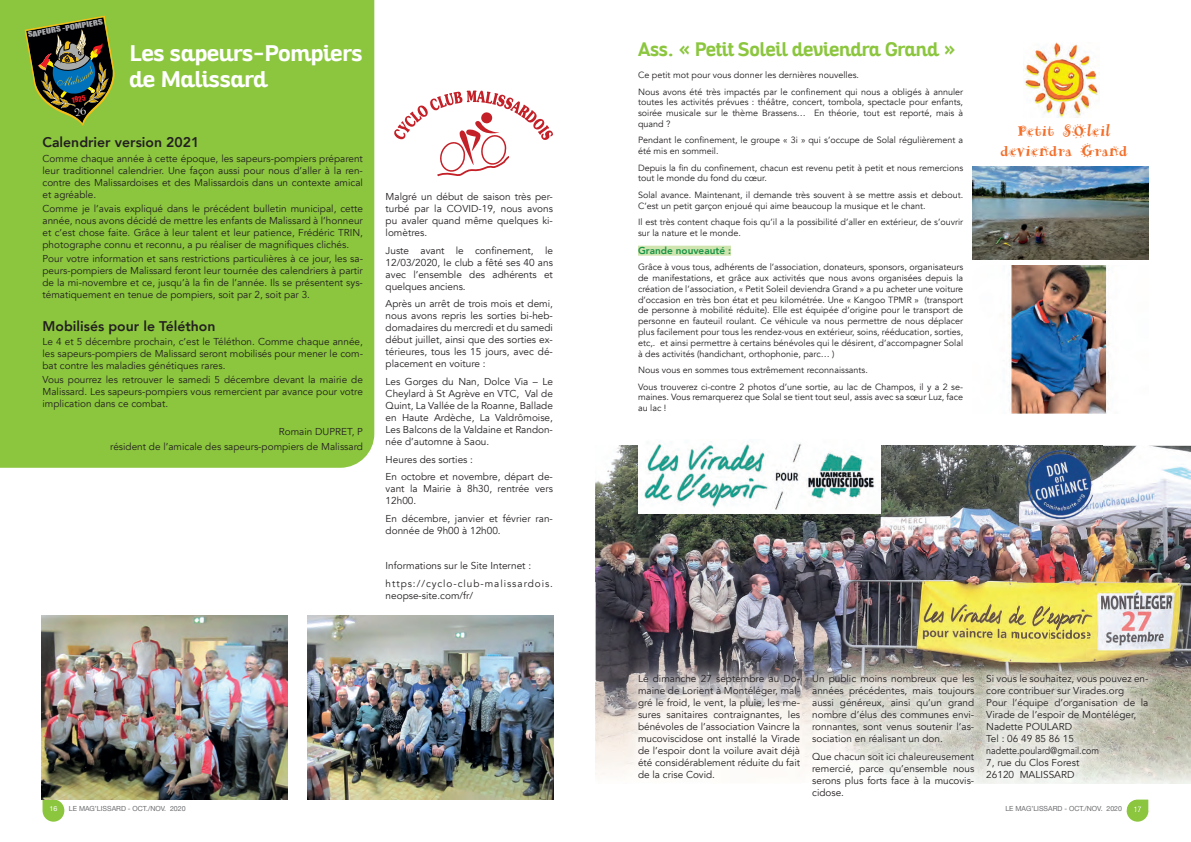
<style>
.page{position:relative;width:1191px;height:842px;background:#fff}
.page>*{position:absolute;margin:0;border:0;box-sizing:border-box;transform-origin:0 0}
.t1{font:700 22px/26.4px "Altair";color:#fff}
.t2{font:700 19px "Altair";color:#8bc63e;scale:.94 1}
.t3{font:16.9px/20.3px "ARHERMANN";color:#f36e29;text-align:center}
.t4{font:800 14px "Avenir";color:#231f20}
.t5{font:10px/12px "Avenir";color:#231f20;text-align:justify}
.t6{font:10px/17.7px "Avenir";letter-spacing:.02em;color:#231f20}
.t7{font:800 10px "Avenir";color:#159446}
.t8{font:9px/10.8px "Avenir";color:#231f20}
.t9{font:7px "Helvetica Neue";color:#6c6d70}
.t10{font:7px "Impact";color:#a8a9ad;scale:1.34 1}
.t11{font:7px "Helvetica Neue";color:#fff}
.t12{font:6.9px "Impact";color:#ee1d23}
</style>
<div class="page">
<div style="left:0;top:0;width:374px;height:468px;background:#8bc63e"></div>
<svg style="left:43px;top:799px;width:21px;height:23px"></svg>
<div style="left:638px;top:246px;width:93px;height:10px;background:#cfe4ae"></div>
<img style="left:972px;top:166px;width:176px;height:93px">
<img style="left:1008px;top:265px;width:101px;height:148px">
<img style="left:1023px;top:42px;width:75px;height:76px">
<svg style="left:394px;top:91px;width:159px;height:85px"></svg>
<img style="left:308px;top:615px;width:245px;height:184px">
<img style="left:42px;top:615px;width:246px;height:184px">
<img style="left:595px;top:446px;width:420px;height:135px">
<img style="left:1015px;top:446px;width:35px;height:213px">
<img style="left:1086px;top:446px;width:105px;height:236px">
<img style="left:1050px;top:525px;width:36px;height:134px">
<img style="left:595px;top:581px;width:210px;height:101px">
<img style="left:805px;top:581px;width:211px;height:78px">
<img style="left:595px;top:682px;width:28px;height:93px">
<img style="left:1162px;top:682px;width:29px;height:102px">
<img style="left:638px;top:441px;width:243px;height:72px">
<svg style="left:1126px;top:811px;width:22px;height:11px"></svg>
<img style="left:623px;top:659px;width:539px;height:152px">
<img style="left:1018px;top:446px;width:84px;height:79px">
<svg style="left:24px;top:15px;width:92px;height:111px;background:#576c34"></svg>
<p class="t10" style="left:27px;top:29px;width:58px;rotate:-10deg">SAPEURS -POMPIERS</p>
<p class="t12" style="left:71px;top:95px;width:15px;rotate:-10deg">1925</p>
<h1 class="t1" style="left:129px;top:40px;width:235px">Les sapeurs-Pompiers de Malissard</h1>
<h3 class="t4" style="left:43px;top:132px;width:158px">Calendrier version 2021</h3>
<p class="t5" style="left:43px;top:152px;width:322px">Comme chaque année à cette époque, les sapeurs-pompiers préparent leur traditionnel calendrier. Une façon aussi pour nous d’aller à la ren&shy;contre des Malissardoises et des Malissardois dans un contexte amical et agréable.</p>
<p class="t5" style="left:43px;top:202px;width:322px">Comme je l’avais expliqué dans le précédent bulletin municipal, cette année, nous avons décidé de mettre les enfants de Malissard à l’honneur et c’est chose faite. Grâce à leur talent et leur patience, Frédéric TRIN, photographe connu et reconnu, a pu réaliser de magnifiques clichés.</p>
<p class="t5" style="left:43px;top:253px;width:322px">Pour votre information et sans restrictions particulières à ce jour, les sa&shy;peurs-pompiers de Malissard feront leur tournée des calendriers à partir de la mi-novembre et ce, jusqu’à la fin de l’année. Ils se présentent sys&shy;tématiquement en tenue de pompiers, soit par 2, soit par 3.</p>
<h3 class="t4" style="left:43px;top:315px;width:174px">Mobilisés pour le Téléthon</h3>
<p class="t5" style="left:43px;top:336px;width:322px">Le 4 et 5 décembre prochain, c’est le Téléthon. Comme chaque année, les sapeurs-pompiers de Malissard seront mobilisés pour mener le com&shy;bat contre les maladies génétiques rares.</p>
<p class="t5" style="left:43px;top:374px;width:322px">Vous pourrez les retrouver le samedi 5 décembre devant la mairie de Malissard. Les sapeurs-pompiers vous remercient par avance pour votre implication dans ce combat.</p>
<p class="t5" style="left:110px;top:425px;width:254px;line-height:14.1px;text-align:right">Romain DUPRET, P<br>résident de l’amicale des sapeurs-pompiers de Malissard</p>
<p class="t5" style="left:386px;top:191px;width:169px">Malgré un début de saison très per&shy;turbé par la COVID-19, nous avons pu avaler quand même quelques ki&shy;lomètres.</p>
<p class="t5" style="left:386px;top:244px;width:169px">Juste avant le confinement, le 12/03/2020, le club a fêté ses 40 ans avec l’ensemble des adhérents et quelques anciens.</p>
<p class="t5" style="left:386px;top:298px;width:169px">Après un arrêt de trois mois et demi, nous avons repris les sorties bi-heb&shy;domadaires du mercredi et du samedi début juillet, ainsi que des sorties ex&shy;térieures, tous les 15 jours, avec dé&shy;placement en voiture :</p>
<p class="t5" style="left:386px;top:376px;width:169px">Les Gorges du Nan, Dolce Via – Le Cheylard à St Agrève en VTC, Val de Quint, La Vallée de la Roanne, Ballade en Haute Ardèche, La Valdrômoise, Les Balcons de la Valdaine et Randon&shy;née d’automne à Saou.</p>
<p class="t5" style="left:386px;top:450px;width:169px;line-height:17.7px">Heures des sorties :<br>En octobre et novembre, départ de-</p>
<p class="t5" style="left:386px;top:483px;width:169px">vant la Mairie à 8h30, rentrée vers<br>12h00.</p>
<p class="t5" style="left:386px;top:513px;width:169px">En décembre, janvier et février ran&shy;donnée de 9h00 à 12h00.</p>
<p class="t6" style="left:386px;top:557px;width:169px">Informations sur le Site Internet : https://cyclo-club-malissardois.</p>
<p class="t5" style="left:386px;top:590px;width:89px">neopse-site.com/fr/</p>
<h2 class="t2" style="left:638px;top:37px;width:339px">Ass. « Petit Soleil deviendra Grand »</h2>
<p class="t8" style="left:638px;top:67px;width:327px;line-height:16.5px">Ce petit mot pour vous donner les dernières nouvelles.<br>Nous avons été très impactés par le confinement qui nous a obligés à annuler</p>
<p class="t8" style="left:638px;top:97px;width:327px;text-align:justify">toutes les activités prévues : théâtre, concert, tombola, spectacle pour enfants, soirée musicale sur le thème Brassens… En théorie, tout est reporté, mais à quand ?</p>
<p class="t8" style="left:638px;top:135px;width:327px">Pendant le confinement, le groupe « 3i » qui s’occupe de Solal régulièrement a été mis en sommeil.</p>
<p class="t8" style="left:638px;top:162px;width:327px">Depuis la fin du confinement, chacun est revenu petit à petit et nous remercions tout le monde du fond du cœur.</p>
<p class="t8" style="left:638px;top:190px;width:327px">Solal avance. Maintenant, il demande très souvent à se mettre assis et debout.<br>C’est un petit garçon enjoué qui aime beaucoup la musique et le chant.</p>
<p class="t8" style="left:638px;top:217px;width:327px">Il est très content chaque fois qu’il a la possibilité d’aller en extérieur, de s’ouvrir sur la nature et le monde.</p>
<p class="t7" style="left:638px;top:242px;width:94px">Grande nouveauté :</p>
<p class="t8" style="left:638px;top:262px;width:327px;text-align:justify">Grâce à vous tous, adhérents de l’association, donateurs, sponsors, organisateurs de manifestations, et grâce aux activités que nous avons organisées depuis la création de l’association, « Petit Soleil deviendra Grand » a pu acheter une voiture d’occasion en très bon état et peu kilométrée. Une « Kangoo TPMR » (transport de personne à mobilité réduite). Elle est équipée d’origine pour le transport de personne en fauteuil roulant. Ce véhicule va nous permettre de nous déplacer plus facilement pour tous les rendez-vous en extérieur, soins, rééducation, sorties, etc,. et ainsi permettre à certains bénévoles qui le désirent, d’accompagner Solal à des activités (handichant, orthophonie, parc… )</p>
<p class="t8" style="left:638px;top:362px;width:326px;line-height:16.5px">Nous vous en sommes tous extrêmement reconnaissants.<br>Vous trouverez ci-contre 2 photos d’une sortie, au lac de Champos, il y a 2 se-</p>
<p class="t8" style="left:638px;top:392px;width:327px">maines. Vous remarquerez que Solal se tient tout seul, assis avec sa sœur Luz, face au lac !</p>
<h3 class="t3" style="left:1000px;top:121px;width:129px">Petit SOleil deviendra Grand</h3>
<p class="t5" style="left:638px;top:673px;width:164px">Le dimanche 27 septembre au Do&shy;maine de Lorient à Montéléger, mal&shy;gré le froid, le vent, la pluie, les me&shy;sures sanitaires contraignantes, les bénévoles de l’association Vaincre la mucoviscidose ont installé la Virade de l’espoir dont la voilure avait déjà été considérablement réduite du fait de la crise Covid.</p>
<p class="t5" style="left:812px;top:673px;width:164px">Un public moins nombreux que les années précédentes, mais toujours aussi généreux, ainsi qu’un grand nombre d’élus des communes envi&shy;ronnantes, sont venus soutenir l’as&shy;sociation en réalisant un don.</p>
<p class="t5" style="left:812px;top:750px;width:164px">Que chacun soit ici chaleureusement remercié, parce qu’ensemble nous serons plus forts face à la mucovis&shy;cidose.</p>
<p class="t5" style="left:986px;top:673px;width:164px;text-align:left">Si vous le souhaitez, vous pouvez en&shy;core contribuer sur Virades.org<br>Pour l’équipe d’organisation de la<br>Virade de l’espoir de Montéléger,<br>Nadette POULARD<br>Tel : 06 49 85 86 15 nadette.poulard@gmail.com<br>7, rue du Clos Forest<br>26120 MALISSARD</p>
<p class="t11" style="left:50px;top:803px;width:9px">16</p>
<p class="t9" style="left:69px;top:803px;width:118px">LE MAG’LISSARD - OCT./NOV. 2020</p>
<p class="t9" style="left:1005px;top:804px;width:118px">LE MAG’LISSARD - OCT./NOV. 2020</p>
<p class="t11" style="left:1133px;top:804px;width:9px">17</p>
</div>
